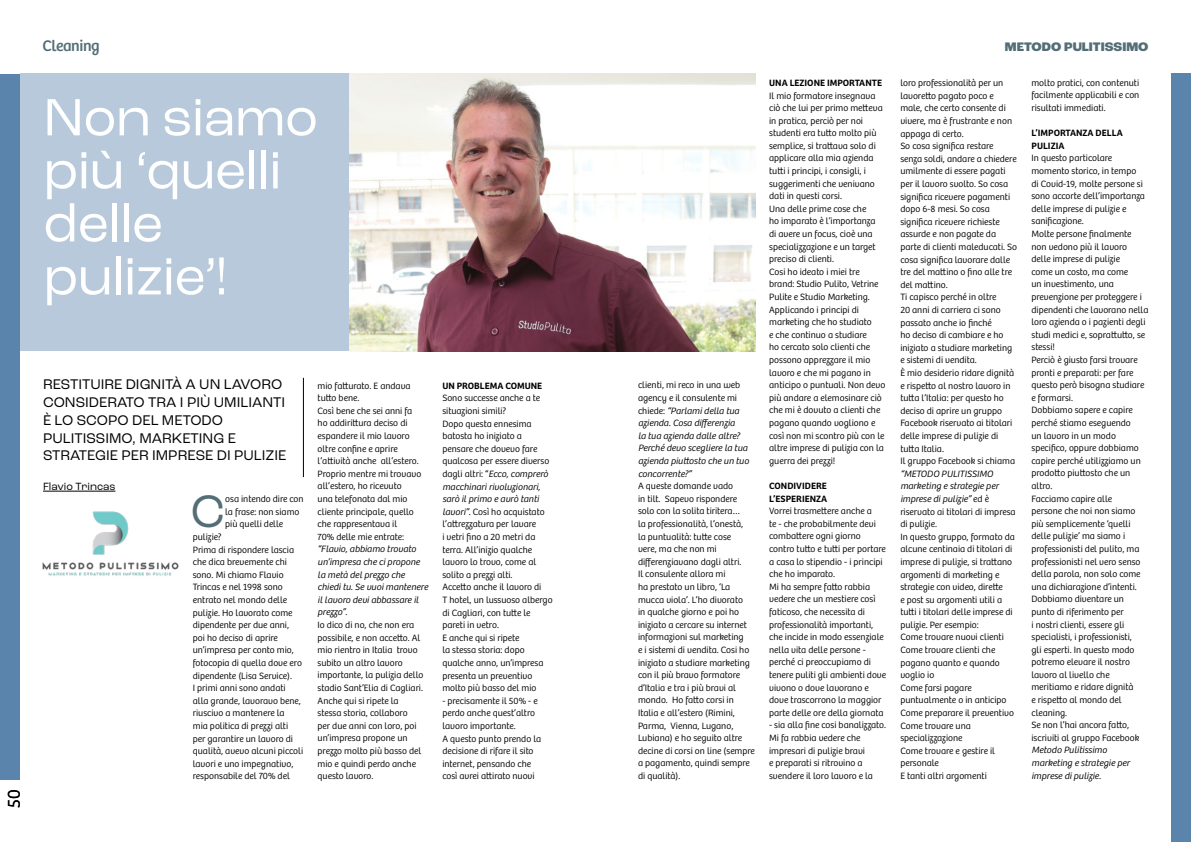
<style>
.page{position:relative;width:1191px;height:842px;background:#fff}
.page>*{position:absolute;margin:0;border:0;box-sizing:border-box;transform-origin:0 0}
.t1{font:55px/53px "Roc Grotesk";letter-spacing:-.02em;color:#fff}
.t2{font:47.8px "Roc Grotesk";color:#536e77}
.t3{font:300 18px "Bree";color:#000}
.t4{font:16px "Bree";letter-spacing:-.025em;color:#536e77}
.t5{font:14.7px/17.8px "Roc Grotesk";color:#000}
.t6{font:800 13px "Roc Grotesk";color:#536e77}
.t7{font:11px "Roc Grotesk";color:#000}
.t8{font:300 9.5px/12.6px "Bree";color:#000}
.t9{font:italic 300 9.5px/12.6px "Bree";color:#000}
.t10{font:600 9.5px/12.6px "Bree";color:#000}
.s1{font-style:italic}
.s2{font-style:normal}
</style>
<div class="page">
<div style="left:20px;top:74px;width:575px;height:277px;background:#b7c9da"></div>
<div style="left:0;top:74px;width:20px;height:706px;background:#5a84ab"></div>
<hr style="left:43px;top:491px;width:72px;height:1px;background:#000">
<div style="left:1171px;top:74px;width:20px;height:768px;background:#5a84ab"></div>
<hr style="left:303px;top:378px;width:1px;height:99px;background:#000">
<img style="left:349px;top:74px;width:406px;height:277px">
<img style="left:43px;top:511px;width:136px;height:65px">
<h3 class="t3" style="left:4px;top:808px;width:20px;rotate:-90deg">50</h3>
<h3 class="t4" style="left:43px;top:36px;width:59px">Cleaning</h3>
<h3 class="t6" style="left:1005px;top:39px;width:145px">METODO PULITISSIMO</h3>
<h1 class="t1" style="left:43px;top:91px;width:277px">Non siamo più ‘quelli delle pulizie’!</h1>
<h3 class="t5" style="left:43px;top:375px;width:245px">RESTITUIRE DIGNITÀ A UN LAVORO<br>CONSIDERATO TRA I PIÙ UMILIANTI<br>È LO SCOPO DEL METODO<br>PULITISSIMO, MARKETING E<br>STRATEGIE PER IMPRESE DI PULIZIE</h3>
<p class="t7" style="left:43px;top:480px;width:74px">Flavio Trincas</p>
<h2 class="t2" style="left:190px;top:483px;width:36px">C</h2>
<p class="t8" style="left:225px;top:493px;width:80px">osa intendo dire con la frase: non siamo più quelli delle</p>
<p class="t8" style="left:193px;top:531px;width:112px">pulizie?<br>Prima di rispondere lascia che dica brevemente chi sono. Mi chiamo Flavio<br>Trincas e nel 1998 sono entrato nel mondo delle pulizie. Ho lavorato come dipendente per due anni, poi ho deciso di aprire un’impresa per conto mio, fotocopia di quella dove ero dipendente (Lisa Service).<br>I primi anni sono andati alla grande, lavoravo bene, riuscivo a mantenere la<br>mia politica di prezzi alti<br>per garantire un lavoro di qualità, avevo alcuni piccoli lavori e uno impegnativo, responsabile del 70% del</p>
<p class="t8" style="left:317px;top:379px;width:105px">mio fatturato. E andava tutto bene.<br>Così bene che sei anni fa ho addirittura deciso di espandere il mio lavoro oltre confine e aprire l’attività anche all’estero.<br>Proprio mentre mi trovavo all’estero, ho ricevuto<br>una telefonata dal mio cliente principale, quello che rappresentava il<br>70% delle mie entrate:</p>
<p class="t8" style="left:317px;top:543px;width:112px"><span class="s1">“Flavio, abbiamo trovato un’impresa che ci propone la metà del prezzo che chiedi tu. Se vuoi mantenere il lavoro devi abbassare il prezzo”</span>.<br>Io dico di no, che non era possibile, e non accetto. Al mio rientro in Italia trovo subito un altro lavoro importante, la pulizia dello stadio Sant’Elia di Cagliari.<br>Anche qui si ripete la<br>stessa storia, collaboro<br>per due anni con loro, poi un’impresa propone un prezzo molto più basso del mio e quindi perdo anche questo lavoro.</p>
<p class="t10" style="left:442px;top:379px;width:101px">UN PROBLEMA COMUNE</p>
<p class="t8" style="left:442px;top:392px;width:112px">Sono successe anche a te situazioni simili?<br>Dopo questa ennesima batosta ho iniziato a pensare che dovevo fare qualcosa per essere diverso dagli altri: “<span class="s1">Ecco, comprerò macchinari rivoluzionari, sarò il primo e avrò tanti lavori”</span>. Così ho acquistato l’attrezzatura per lavare<br>i vetri fino a 20 metri da terra. All’inizio qualche lavoro lo trovo, come al solito a prezzi alti.<br>Accetto anche il lavoro di<br>T hotel, un lussuoso albergo di Cagliari, con tutte le pareti in vetro.<br>E anche qui si ripete<br>la stessa storia: dopo qualche anno, un’impresa presenta un preventivo molto più basso del mio</p>
<p class="t8" style="left:442px;top:694px;width:100px">- precisamente il 50% - e perdo anche quest’altro lavoro importante.<br>A questo punto prendo la decisione di rifare il sito internet, pensando che così avrei attirato nuovi</p>
<p class="t9" style="left:638px;top:379px;width:112px"><span class="s2">clienti, mi reco in una web agency e il consulente mi chiede:</span> “Parlami della tua azienda. Cosa differenzia<br>la tua azienda dalle altre?<br>Perché devo scegliere la tua azienda piuttosto che un tuo concorrente?”</p>
<p class="t8" style="left:638px;top:480px;width:118px">A queste domande vado<br>in tilt. Sapevo rispondere solo con la solita tiritera…<br>la professionalità, l’onestà,<br>la puntualità: tutte cose<br>vere, ma che non mi differenziavano dagli altri.<br>Il consulente allora mi<br>ha prestato un libro, ‘La mucca viola’. L’ho divorato<br>in qualche giorno e poi ho iniziato a cercare su internet informazioni sul marketing<br>e i sistemi di vendita. Cosi ho iniziato a studiare marketing con il più bravo formatore d’Italia e tra i più bravi al mondo. Ho fatto corsi in<br>Italia e all’estero (Rimini,<br>Parma, Vienna, Lugano,<br>Lubiana) e ho seguito altre decine di corsi on line (sempre a pagamento, quindi sempre di qualità).</p>
<p class="t10" style="left:769px;top:77px;width:114px">UNA LEZIONE IMPORTANTE</p>
<p class="t8" style="left:769px;top:89px;width:118px">Il mio formatore insegnava ciò che lui per primo metteva in pratica, perciò per noi studenti era tutto molto più semplice, si trattava solo di applicare alla mia azienda tutti i principi, i consigli, i suggerimenti che venivano dati in questi corsi.<br>Una delle prime cose che<br>ho imparato è l’importanza<br>di avere un focus, cioè una specializzazione e un target preciso di clienti.<br>Cosi ho ideato i miei tre brand: Studio Pulito, Vetrine<br>Pulite e Studio Marketing.<br>Applicando i principi di marketing che ho studiato<br>e che continuo a studiare<br>ho cercato solo clienti che possono apprezzare il mio lavoro e che mi pagano in anticipo o puntuali. Non devo più andare a elemosinare ciò che mi è dovuto a clienti che pagano quando vogliono e così non mi scontro più con le altre imprese di pulizia con la guerra dei prezzi!</p>
<p class="t10" style="left:769px;top:480px;width:60px">CONDIVIDERE<br>L’ESPERIENZA</p>
<p class="t8" style="left:769px;top:505px;width:118px">Vorrei trasmettere anche a<br>te - che probabilmente devi combattere ogni giorno contro tutto e tutti per portare a casa lo stipendio - i principi che ho imparato.<br>Mi ha sempre fatto rabbia vedere che un mestiere così faticoso, che necessita di professionalità importanti, che incide in modo essenziale nella vita delle persone - perché ci preoccupiamo di tenere puliti gli ambienti dove vivono o dove lavorano e dove trascorrono la maggior parte delle ore della giornata</p>
<p class="t8" style="left:769px;top:719px;width:118px">- sia alla fine cosi banalizzato.<br>Mi fa rabbia vedere che impresari di pulizie bravi<br>e preparati si ritrovino a svendere il loro lavoro e la</p>
<p class="t8" style="left:900px;top:77px;width:118px">loro professionalità per un lavoretto pagato poco e male, che certo consente di vivere, ma è frustrante e non appaga di certo.<br>So cosa significa restare senza soldi, andare a chiedere umilmente di essere pagati per il lavoro svolto. So cosa significa ricevere pagamenti dopo 6-8 mesi. So cosa significa ricevere richieste assurde e non pagate da parte di clienti maleducati. So cosa significa lavorare dalle tre del mattino o fino alle tre del mattino.<br>Ti capisco perché in oltre<br>20 anni di carriera ci sono passato anche io finché<br>ho deciso di cambiare e ho iniziato a studiare marketing e sistemi di vendita.<br>È mio desiderio ridare dignità e rispetto al nostro lavoro in tutta l’Italia: per questo ho deciso di aprire un gruppo<br>Facebook riservato ai titolari delle imprese di pulizie di tutta Italia.<br>Il gruppo Facebook si chiama</p>
<p class="t8" style="left:900px;top:467px;width:117px"><span class="s1">“METODO PULITISSIMO marketing e strategie per imprese di pulizie”</span> ed è riservato ai titolari di impresa di pulizie.<br>In questo gruppo, formato da alcune centinaia di titolari di imprese di pulizie, si trattano argomenti di marketing e strategie con video, dirette<br>e post su argomenti utili a tutti i titolari delle imprese di pulizie. Per esempio:<br>Come trovare nuovi clienti<br>Come trovare clienti che pagano quanto e quando voglio io<br>Come farsi pagare puntualmente o in anticipo<br>Come preparare il preventivo<br>Come trovare una specializzazione<br>Come trovare e gestire il personale<br>E tanti altri argomenti</p>
<p class="t8" style="left:1031px;top:76px;width:109px;text-align:justify">molto pratici, con contenuti facilmente applicabili e con risultati immediati.</p>
<p class="t10" style="left:1031px;top:127px;width:93px">L’IMPORTANZA DELLA<br>PULIZIA</p>
<p class="t8" style="left:1031px;top:152px;width:118px">In questo particolare momento storico, in tempo<br>di Covid-19, molte persone si sono accorte dell’importanza delle imprese di pulizie e sanificazione.<br>Molte persone finalmente non vedono più il lavoro delle imprese di pulizie<br>come un costo, ma come<br>un investimento, una prevenzione per proteggere i dipendenti che lavorano nella loro azienda o i pazienti degli studi medici e, soprattutto, se stessi!<br>Perciò è giusto farsi trovare pronti e preparati: per fare questo però bisogna studiare e formarsi.<br>Dobbiamo sapere e capire perché stiamo eseguendo<br>un lavoro in un modo specifico, oppure dobbiamo capire perché utilizziamo un prodotto piuttosto che un altro.<br>Facciamo capire alle<br>persone che noi non siamo più semplicemente ‘quelli delle pulizie’ ma siamo i professionisti del pulito, ma professionisti nel vero senso della parola, non solo come una dichiarazione d’intenti.<br>Dobbiamo diventare un punto di riferimento per<br>i nostri clienti, essere gli specialisti, i professionisti,<br>gli esperti. In questo modo potremo elevare il nostro lavoro al livello che meritiamo e ridare dignità<br>e rispetto al mondo del cleaning.<br>Se non l’hai ancora fatto, iscriviti al gruppo Facebook</p>
<p class="t9" style="left:1031px;top:744px;width:100px">Metodo Pulitissimo marketing e strategie per imprese di pulizie.</p>
</div>
